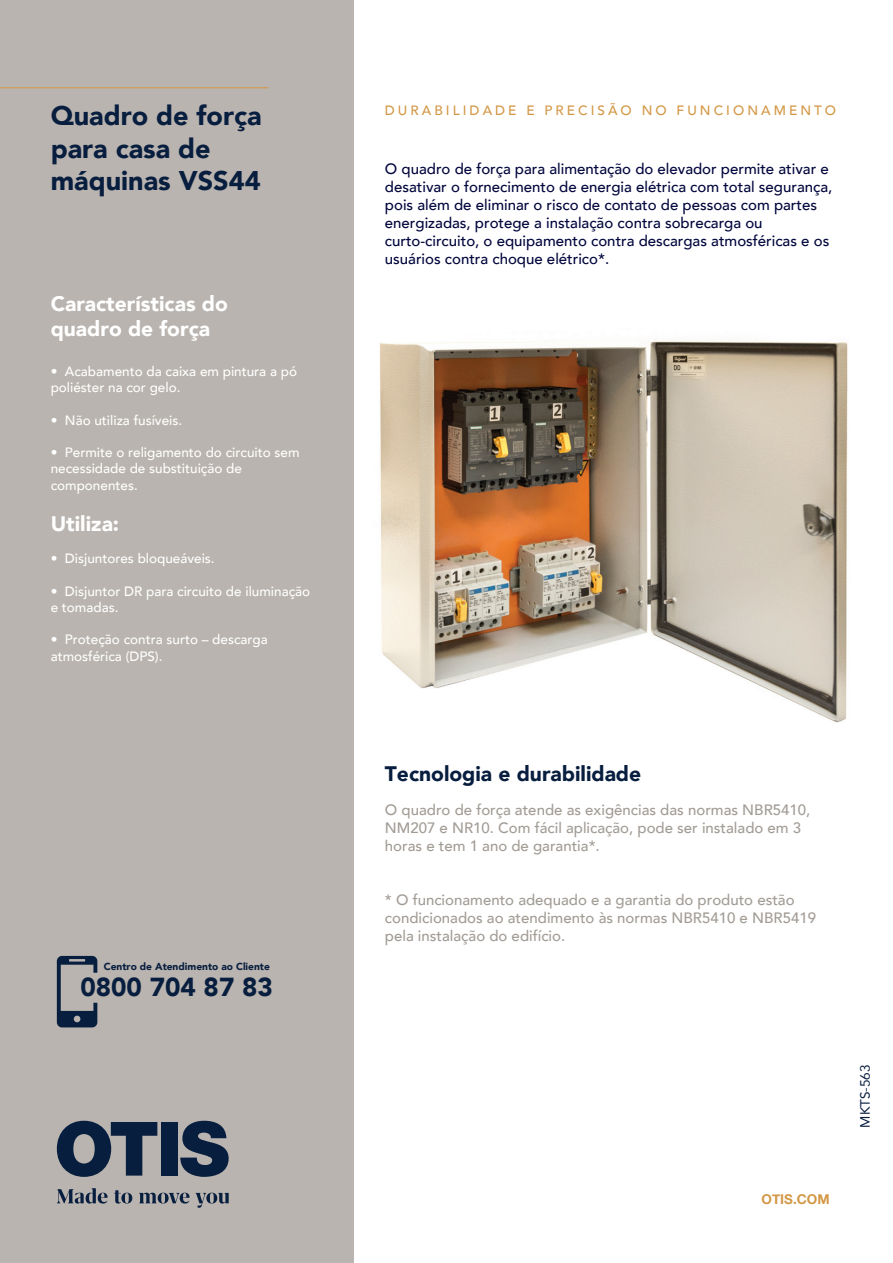
<style>
.page{position:relative;width:893px;height:1263px;background:#fff}
.page>*{position:absolute;margin:0;border:0;box-sizing:border-box;transform-origin:0 0}
.t1{font:900 27px/32.4px "Avenir";color:#081e3f}
.t2{font:900 25.95px "Avenir";color:#081e3f}
.t3{font:900 21px/25.2px "Avenir";color:#fff}
.t4{font:900 21px "Avenir";color:#081e3f}
.t5{font:500 15px/18px "Avenir";color:#02063d}
.t6{font:500 15px/18px "Avenir";color:#a29c95}
.t7{font:500 13.5px/16.2px "Avenir";color:#fff}
.t8{font:500 13.5px "Avenir";letter-spacing:.225em;color:#d39846}
.t9{font:700 13.5px "Helvetica Neue";color:#d39846}
.t10{font:13.5px "Avenir";color:#081e3f}
.t11{font:900 10.2px "Avenir";color:#081e3f}
</style>
<div class="page">
<div style="left:0;top:0;width:353px;height:1263px;background:#b9b4af"></div>
<svg style="left:57px;top:1121px;width:100px;height:56px"></svg>
<div style="left:161px;top:1122px;width:16px;height:53px;background:#081e3f"></div>
<svg style="left:180px;top:1121px;width:49px;height:56px"></svg>
<svg style="left:57px;top:1188px;width:51px;height:15px"></svg>
<svg style="left:114px;top:1190px;width:18px;height:13px"></svg>
<svg style="left:139px;top:1193px;width:50px;height:10px"></svg>
<svg style="left:196px;top:1193px;width:33px;height:15px"></svg>
<hr style="left:0;top:87px;width:268px;height:1px;background:#d39846">
<img style="left:380px;top:340px;width:468px;height:383px">
<svg style="left:57px;top:956px;width:40px;height:71px"></svg>
<h1 class="t1" style="left:51px;top:99px;width:212px">Quadro de força para casa de máquinas VSS44</h1>
<p class="t8" style="left:385px;top:99px;width:453px">DURABILIDADE E PRECISÃO NO FUNCIONAMENTO</p>
<p class="t5" style="left:385px;top:159px;width:449px">O quadro de força para alimentação do elevador permite ativar e desativar o fornecimento de energia elétrica com total segurança, pois além de eliminar o risco de contato de pessoas com partes energizadas, protege a instalação contra sobrecarga ou curto-circuito, o equipamento contra descargas atmosféricas e os usuários contra choque elétrico*.</p>
<h3 class="t3" style="left:51px;top:290px;width:179px">Características do quadro de força</h3>
<p class="t7" style="left:51px;top:363px;width:248px">• Acabamento da caixa em pintura a pó poliéster na cor gelo.</p>
<p class="t7" style="left:51px;top:411px;width:133px">• Não utiliza fusíveis.</p>
<p class="t7" style="left:51px;top:444px;width:250px">• Permite o religamento do circuito sem necessidade de substituição de componentes.</p>
<h3 class="t3" style="left:51px;top:511px;width:70px">Utiliza:</h3>
<p class="t7" style="left:51px;top:550px;width:166px">• Disjuntores bloqueáveis.</p>
<p class="t7" style="left:51px;top:582px;width:261px">• Disjuntor DR para circuito de iluminação e tomadas.</p>
<p class="t7" style="left:51px;top:631px;width:219px">• Proteção contra surto – descarga atmosférica (DPS).</p>
<p class="t11" style="left:104px;top:958px;width:168px">Centro de Atendimento ao Cliente</p>
<h2 class="t2" style="left:80px;top:965px;width:194px">0800 704 87 83</h2>
<h3 class="t4" style="left:385px;top:756px;width:258px">Tecnologia e durabilidade</h3>
<p class="t6" style="left:385px;top:800px;width:427px">O quadro de força atende as exigências das normas NBR5410,<br>NM207 e NR10. Com fácil aplicação, pode ser instalado em 3 horas e tem 1 ano de garantia*.</p>
<p class="t6" style="left:385px;top:890px;width:433px">* O funcionamento adequado e a garantia do produto estão condicionados ao atendimento às normas NBR5410 e NBR5419 pela instalação do edifício.</p>
<p class="t9" style="left:762px;top:1189px;width:69px">OTIS.COM</p>
<p class="t10" style="left:854px;top:1127px;width:65px;rotate:-90deg">MKTS-563</p>
</div>
